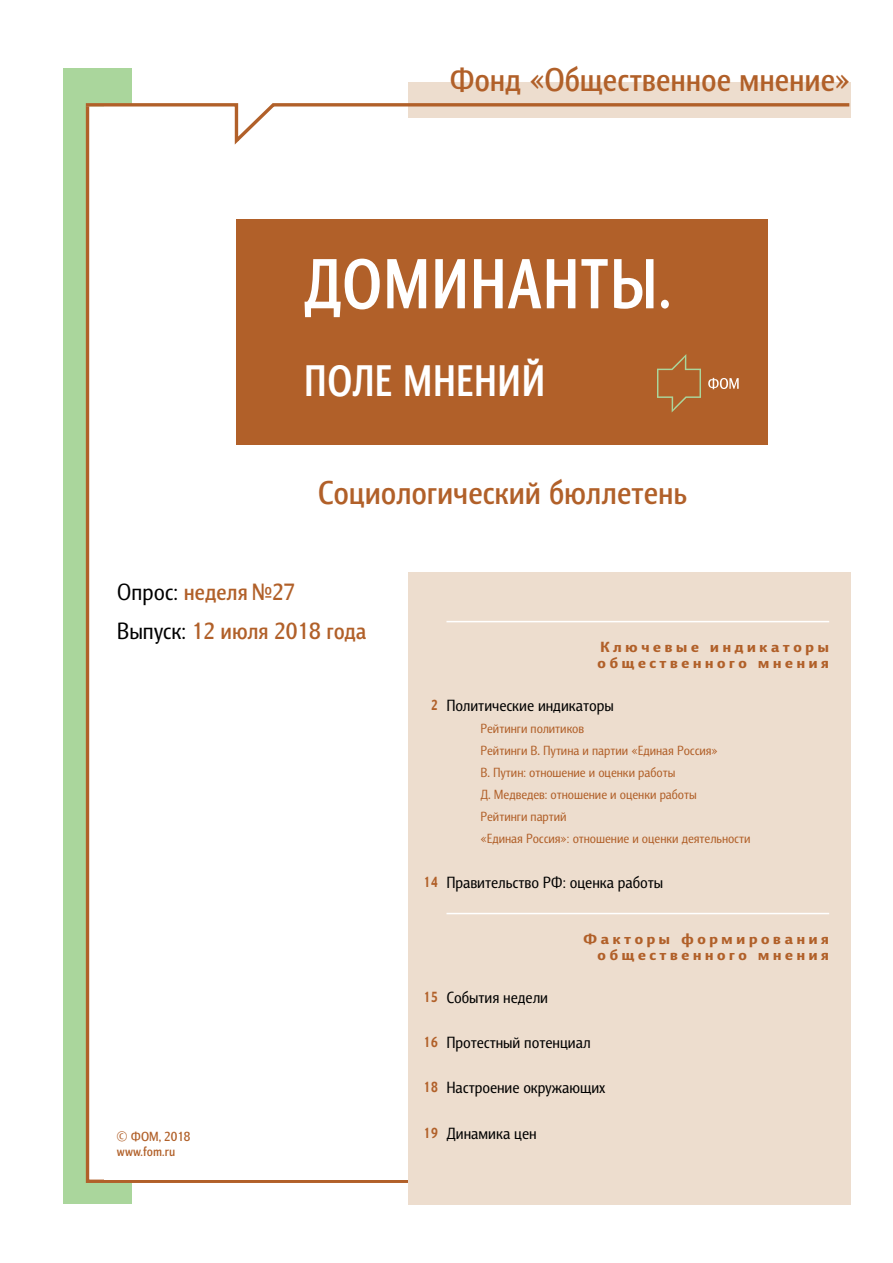
<style>
.page{position:relative;width:893px;height:1263px;background:#fff}
.page>*{position:absolute;margin:0;border:0;box-sizing:border-box;transform-origin:0 0}
.t1{font:700 72px "Barnaul Grotesk";letter-spacing:.025em;color:#fff;scale:.89 1}
.t2{font:700 45px "Barnaul Grotesk";letter-spacing:.025em;color:#fff;scale:.89 1}
.t3{font:500 33.75px "Barnaul Grotesk";letter-spacing:-.005em;color:#b16029}
.t4{font:500 24px/39px "Barnaul Grotesk";color:#b16029}
.t5{font:16.5px "Barnaul Grotesk";color:#000}
.t6{font:800 15px/16.5px "Barnaul Grotesk";letter-spacing:.17em;color:#b16029;scale:1.25 1}
.t7{font:13.5px/22px "Barnaul Grotesk";color:#b16029}
.t8{font:500 13.5px/15px "Barnaul Grotesk";color:#b16029}
.s1{font-weight:400;color:#000}
.s2{font-weight:800;font-size:15px;color:#b16029}
</style>
<div class="page">
<div style="left:64px;top:68px;width:68px;height:1135px;background:#aad69c"></div>
<svg style="left:85px;top:149px;width:323px;height:1034px;fill:#fff"></svg>
<div style="left:104px;top:106px;width:719px;height:1073px;background:#fff"></div>
<div style="left:408px;top:82px;width:442px;height:36px;background:#edddce"></div>
<svg style="left:85px;top:101px;width:766px;height:48px"></svg>
<div style="left:237px;top:219px;width:531px;height:225px;background:#b16029"></div>
<svg style="left:657px;top:354px;width:44px;height:58px"></svg>
<svg style="left:708px;top:378px;width:31px;height:11px"></svg>
<div style="left:408px;top:573px;width:442px;height:632px;background:#edddce"></div>
<hr style="left:446px;top:621px;width:383px;height:1px;background:#fff">
<hr style="left:446px;top:913px;width:383px;height:1px;background:#fff">
<h3 class="t3" style="left:449px;top:60px;width:403px">Фонд «Общественное мнение»</h3>
<h1 class="t1" style="left:304px;top:241px;width:414px">ДОМИНАНТЫ.</h1>
<h2 class="t2" style="left:304px;top:355px;width:272px">ПОЛЕ МНЕНИЙ</h2>
<h3 class="t3" style="left:318px;top:473px;width:371px">Социологический бюллетень</h3>
<h3 class="t4" style="left:117px;top:572px;width:251px"><span class="s1">Опрос:</span> неделя №27<br><span class="s1">Выпуск:</span> 12 июля 2018 года</h3>
<p class="t8" style="left:117px;top:1128px;width:75px">© ФОМ, 2018 www.fom.ru</p>
<p class="t6" style="left:597px;top:638px;width:187px">Ключевые индикаторы общественного мнения</p>
<p class="t5" style="left:431px;top:696px;width:184px"><span class="s2">2</span> Политические индикаторы</p>
<p class="t7" style="left:480px;top:717px;width:271px">Рейтинги политиков<br>Рейтинги В. Путина и партии «Единая Россия»<br>В. Путин: отношение и оценки работы<br>Д. Медведев: отношение и оценки работы<br>Рейтинги партий<br>«Единая Россия»: отношение и оценки деятельности</p>
<p class="t5" style="left:424px;top:873px;width:241px"><span class="s2">14</span> Правительство РФ: оценка работы</p>
<p class="t6" style="left:583px;top:930px;width:198px;text-align:right">Факторы формирования общественного мнения</p>
<p class="t5" style="left:424px;top:987px;width:126px"><span class="s2">15</span> События недели</p>
<p class="t5" style="left:424px;top:1033px;width:168px"><span class="s2">16</span> Протестный потенциал</p>
<p class="t5" style="left:424px;top:1078px;width:183px"><span class="s2">18</span> Настроение окружающих</p>
<p class="t5" style="left:424px;top:1123px;width:114px"><span class="s2">19</span> Динамика цен</p>
</div>
